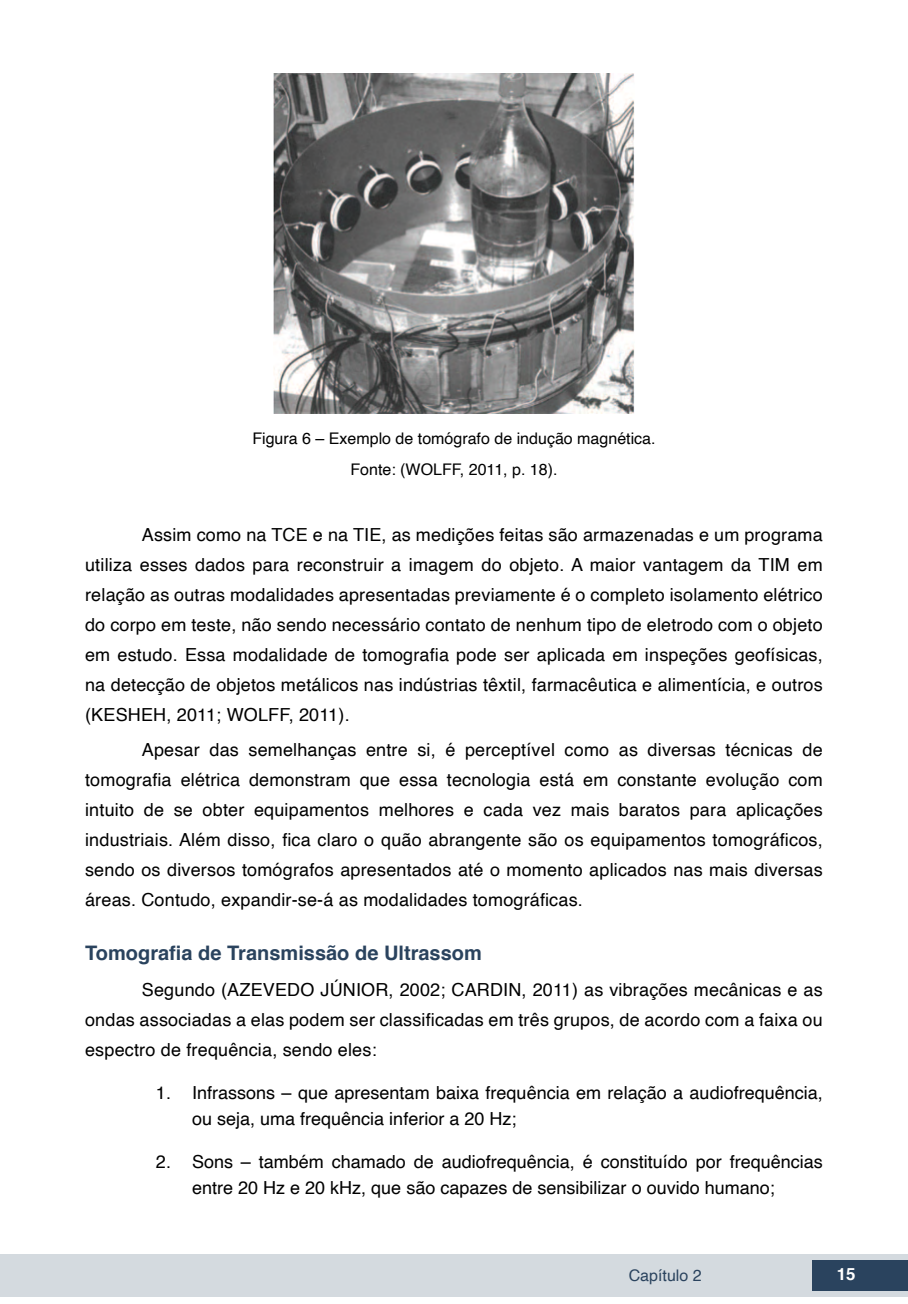
<style>
.page{position:relative;width:908px;height:1304px;background:#fff}
.page>*{position:absolute;margin:0;border:0;box-sizing:border-box;transform-origin:0 0}
.Subtitulo{font:700 20px "Helvetica";color:#2a435e}
.txt{font:18px/30px "Helvetica";letter-spacing:.01em;color:#000;text-align:justify}
.lista_numeros{font:18px/26px "Helvetica";color:#000}
.t1{font:700 16.8px "Helvetica";color:#fff}
.imagens_graf_tab{font:16px "Helvetica";color:#000}
.t2{font:16px "Helvetica";color:#2a435e}
</style>
<div class="page">
<div style="left:0;top:1254px;width:906px;height:43px;background:#d4dadf"></div>
<div style="left:812px;top:1261px;width:95px;height:30px;background:#2a435e"></div>
<img style="left:273px;top:74px;width:361px;height:340px">
<p class="imagens_graf_tab" style="left:252px;top:426px;width:404px">Figura 6 – Exemplo de tomógrafo de indução magnética.</p>
<p class="imagens_graf_tab" style="left:350px;top:457px;width:208px">Fonte: (WOLFF, 2011, p. 18).</p>
<p class="txt" style="left:85px;top:520px;width:738px;text-indent:57px">Assim como na TCE e na TIE, as medições feitas são armazenadas e um programa utiliza esses dados para reconstruir a imagem do objeto. A maior vantagem da TIM em relação as outras modalidades apresentadas previamente é o completo isolamento elétrico do corpo em teste, não sendo necessário contato de nenhum tipo de eletrodo com o objeto em estudo. Essa modalidade de tomografia pode ser aplicada em inspeções geofísicas, na detecção de objetos metálicos nas indústrias têxtil, farmacêutica e alimentícia, e outros (KESHEH, 2011; WOLFF, 2011).</p>
<p class="txt" style="left:85px;top:735px;width:738px;text-indent:57px">Apesar das semelhanças entre si, é perceptível como as diversas técnicas de tomografia elétrica demonstram que essa tecnologia está em constante evolução com intuito de se obter equipamentos melhores e cada vez mais baratos para aplicações industriais. Além disso, fica claro o quão abrangente são os equipamentos tomográficos, sendo os diversos tomógrafos apresentados até o momento aplicados nas mais diversas áreas. Contudo, expandir-se-á as modalidades tomográficas.</p>
<p class="Subtitulo" style="left:85px;top:937px;width:398px">Tomografia de Transmissão de Ultrassom</p>
<p class="txt" style="left:85px;top:975px;width:738px;text-indent:57px">Segundo (AZEVEDO JÚNIOR, 2002; CARDIN, 2011) as vibrações mecânicas e as ondas associadas a elas podem ser classificadas em três grupos, de acordo com a faixa ou espectro de frequência, sendo eles:</p>
<p class="lista_numeros" style="left:192px;top:1080px;width:632px;text-indent:-36px">1. Infrassons – que apresentam baixa frequência em relação a audiofrequência, ou seja, uma frequência inferior a 20 Hz;</p>
<p class="lista_numeros" style="left:192px;top:1149px;width:632px;text-indent:-36px">2. Sons – também chamado de audiofrequência, é constituído por frequências entre 20 Hz e 20 kHz, que são capazes de sensibilizar o ouvido humano;</p>
<p class="t2" style="left:628px;top:1263px;width:74px">Capítulo 2</p>
<p class="t1" style="left:836px;top:1261px;width:20px">15</p>
</div>
